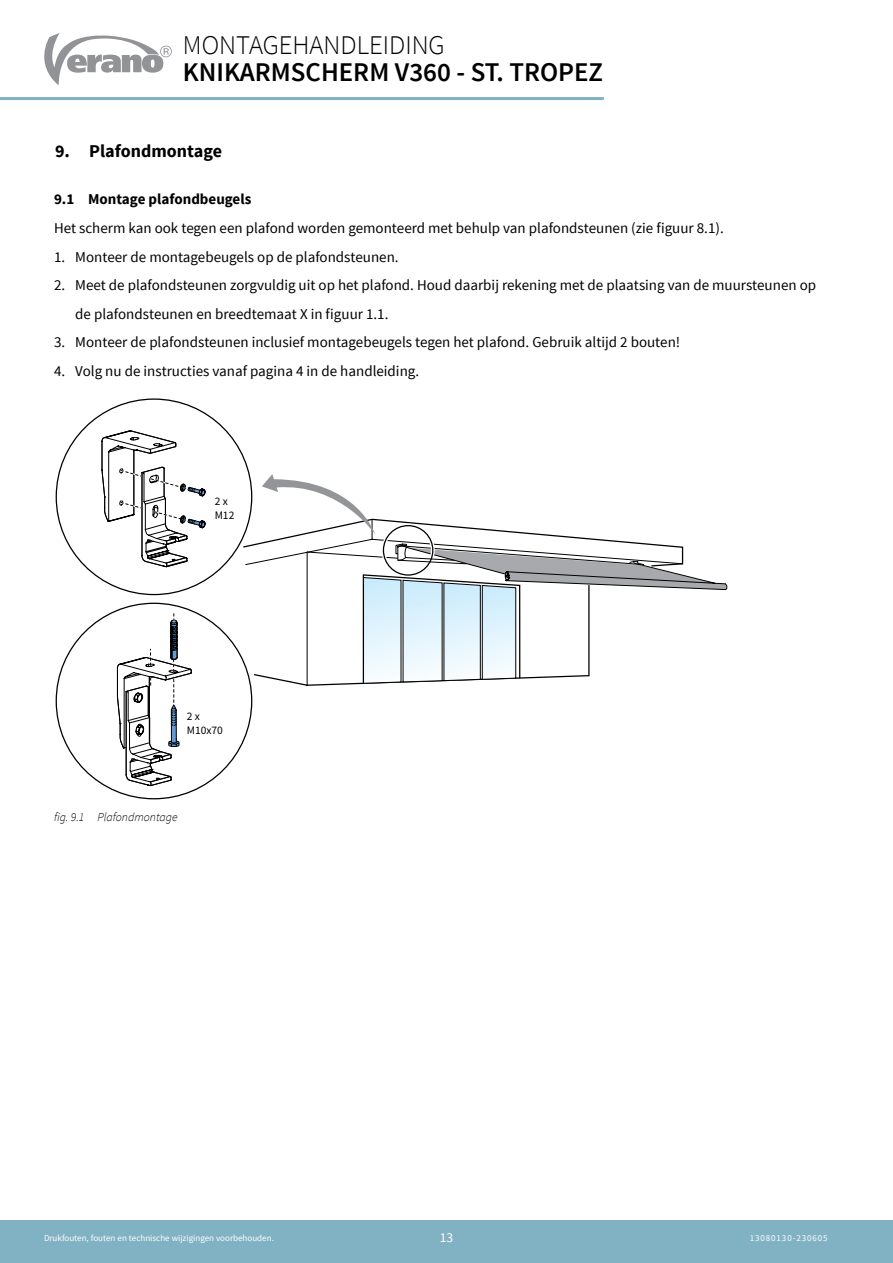
<style>
.page{position:relative;width:893px;height:1263px;background:#fff}
.page>*{position:absolute;margin:0;border:0;box-sizing:border-box;transform-origin:0 0}
.t1{font:600 27px "Source Sans Pro";color:#000}
.t2{font:300 27px "Source Sans Pro";color:#000}
.t3{font:700 18px "Source Sans Pro";color:#000}
.t4{font:15px/28.5px "Source Sans Pro";color:#000}
.t5{font:700 15px "Source Sans Pro";color:#000}
.t6{font:13.5px "Source Sans Pro";color:#fff}
.t7{font:italic 300 12px "Source Sans Pro";color:#000}
.t8{font:11.55px/13.8px "Source Sans Pro";color:#000}
.t9{font:9px "Source Sans Pro";color:#fff}
.t10{font:9px "Source Sans Pro";letter-spacing:.1em;color:#fff}
</style>
<div class="page">
<svg style="left:44px;top:33px;width:128px;height:52px"></svg>
<hr style="left:0;top:97px;width:604px;height:3px;background:#81b2c3">
<div style="left:0;top:1220px;width:893px;height:43px;background:#81b2c3"></div>
<svg style="left:55px;top:398px;width:195px;height:183px"></svg>
<svg style="left:101px;top:430px;width:105px;height:357px"></svg>
<svg style="left:245px;top:474px;width:483px;height:212px"></svg>
<h1 class="t2" style="left:183px;top:29px;width:263px">MONTAGEHANDLEIDING</h1>
<h1 class="t1" style="left:183px;top:55px;width:422px">KNIKARMSCHERM V360 - ST. TROPEZ</h1>
<p class="t3" style="left:55px;top:139px;width:168px">9. Plafondmontage</p>
<p class="t5" style="left:54px;top:189px;width:199px">9.1 Montage plafondbeugels</p>
<p class="t4" style="left:54px;top:214px;width:671px">Het scherm kan ook tegen een plafond worden gemonteerd met behulp van plafondsteunen (zie figuur 8.1).</p>
<p class="t4" style="left:54px;top:243px;width:346px">1. Monteer de montagebeugels op de plafondsteunen.</p>
<p class="t4" style="left:75px;top:271px;width:742px;text-indent:-21px">2. Meet de plafondsteunen zorgvuldig uit op het plafond. Houd daarbij rekening met de plaatsing van de muursteunen op de plafondsteunen en breedtemaat X in figuur 1.1.</p>
<p class="t4" style="left:54px;top:328px;width:628px">3. Monteer de plafondsteunen inclusief montagebeugels tegen het plafond. Gebruik altijd 2 bouten!</p>
<p class="t4" style="left:54px;top:357px;width:367px">4. Volg nu de instructies vanaf pagina 4 in de handleiding.</p>
<p class="t8" style="left:215px;top:494px;width:21px">2 x<br>M12</p>
<p class="t8" style="left:187px;top:709px;width:38px">2 x<br>M10x70</p>
<p class="t7" style="left:54px;top:810px;width:125px">fig. 9.1 Plafondmontage</p>
<p class="t9" style="left:44px;top:1233px;width:231px">Drukfouten, fouten en technische wijzigingen voorbehouden.</p>
<p class="t6" style="left:440px;top:1229px;width:15px">13</p>
<p class="t10" style="left:750px;top:1233px;width:80px">13080130-230605</p>
</div>
